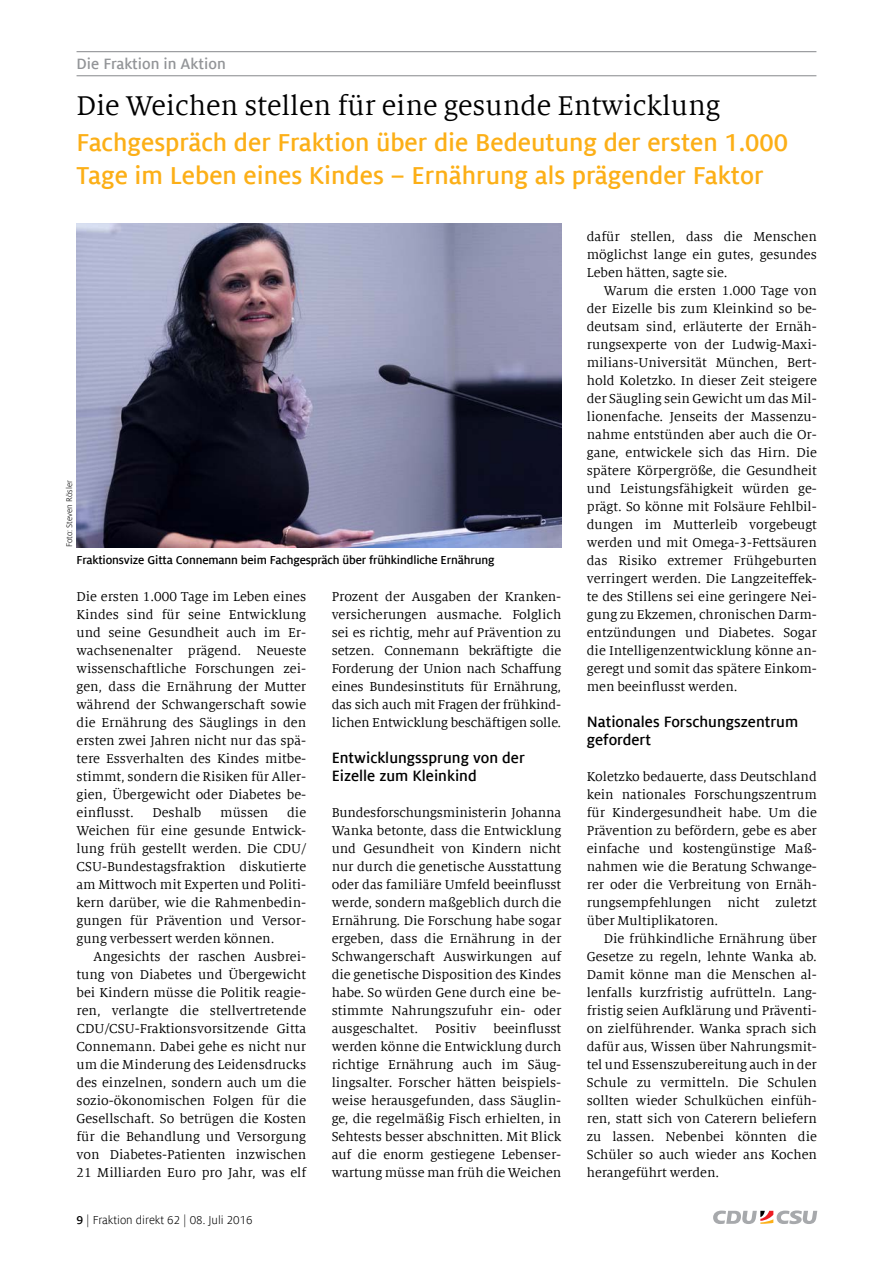
<style>
.page{position:relative;width:893px;height:1263px;background:#fff}
.page>*{position:absolute;margin:0;border:0;box-sizing:border-box;transform-origin:0 0}
.t1{font:30px "Milo Serif Offc";color:#000}
.t2{font:700 27px/33px "Milo Sans Offc";color:#fcaf17}
.t3{font:700 16.5px/18px "Milo Sans Offc";color:#000}
.t4{font:700 16.5px "Milo Sans Offc";color:#939598}
.t5{font:14.25px/18px "Milo Serif Offc";color:#000;text-align:justify}
.t6{font:700 12.75px "Milo Sans Offc";letter-spacing:-.01em;color:#000}
.t7{font:12.75px "Milo Sans Offc";color:#000}
.t8{font:9px "Milo Sans Offc";color:#000}
.s1{font-weight:700}
</style>
<div class="page">
<svg style="left:713px;top:1210px;width:104px;height:14px"></svg>
<hr style="left:77px;top:51px;width:739px;height:1px;background:#939598">
<hr style="left:77px;top:75px;width:739px;height:1px;background:#939598">
<img style="left:77px;top:223px;width:484px;height:324px">
<p class="t4" style="left:77px;top:53px;width:151px">Die Fraktion in Aktion</p>
<h1 class="t1" style="left:77px;top:87px;width:645px">Die Weichen stellen für eine gesunde Entwicklung</h1>
<h2 class="t2" style="left:77px;top:126px;width:713px">Fachgespräch der Fraktion über die Bedeutung der ersten 1.000<br>Tage im Leben eines Kindes – Ernährung als prägender Faktor</h2>
<p class="t8" style="left:64px;top:547px;width:69px;rotate:-90deg">Foto: Steven Rösler</p>
<p class="t6" style="left:77px;top:552px;width:420px">Fraktionsvize Gitta Connemann beim Fachgespräch über frühkindliche Ernährung</p>
<p class="t5" style="left:77px;top:588px;width:231px">Die ersten 1.000 Tage im Leben eines Kindes sind für seine Entwicklung und seine Gesundheit auch im Er&shy;wachsenenalter prägend. Neueste wissenschaftliche Forschungen zei&shy;gen, dass die Ernährung der Mutter während der Schwangerschaft sowie die Ernährung des Säuglings in den ersten zwei Jahren nicht nur das spä&shy;tere Essverhalten des Kindes mitbe&shy;stimmt, sondern die Risiken für Aller&shy;gien, Übergewicht oder Diabetes be&shy;einflusst.</p>
<p class="t5" style="left:77px;top:804px;width:231px;text-indent:211px">die Weichen für eine gesunde Entwick&shy;lung früh gestellt werden. Die CDU/ CSU-Bundestagsfraktion diskutierte am Mittwoch mit Experten und Politi&shy;kern darüber, wie die Rahmenbedin&shy;gungen für Prävention und Versor&shy;gung verbessert werden können.</p>
<p class="t5" style="left:77px;top:947px;width:231px;text-indent:17px">Angesichts der raschen Ausbrei&shy;tung von Diabetes und Übergewicht bei Kindern müsse die Politik reagie&shy;ren, verlangte die stellvertretende CDU/CSU-Fraktionsvorsitzende Gitta Connemann. Dabei gehe es nicht nur um die Minderung des Leidensdrucks des einzelnen, sondern auch um die sozio-ökonomischen Folgen für die Gesellschaft. So betrügen die Kosten für die Behandlung und Versorgung von Diabetes-Patienten inzwischen 21 Milliarden Euro pro Jahr, was elf</p>
<p class="t5" style="left:153px;top:804px;width:50px">Deshalb</p>
<p class="t5" style="left:220px;top:804px;width:50px">müssen</p>
<p class="t7" style="left:77px;top:1212px;width:178px"><span class="s1">9</span> | Fraktion direkt 62 | 08. Juli 2016</p>
<p class="t5" style="left:332px;top:587px;width:231px">Prozent der Ausgaben der Kranken&shy;versicherungen ausmache. Folglich sei es richtig, mehr auf Prävention zu setzen. Connemann bekräftigte die Forderung der Union nach Schaffung eines Bundesinstituts für Ernährung, das sich auch mit Fragen der frühkind&shy;lichen Entwicklung beschäftigen solle.</p>
<p class="t3" style="left:332px;top:749px;width:195px">Entwicklungssprung von der<br>Eizelle zum Kleinkind</p>
<p class="t5" style="left:332px;top:804px;width:231px">Bundesforschungsministerin Johanna Wanka betonte, dass die Entwicklung und Gesundheit von Kindern nicht nur durch die genetische Ausstattung oder das familiäre Umfeld beeinflusst werde, sondern maßgeblich durch die Ernährung. Die Forschung habe sogar ergeben, dass die Ernährung in der Schwangerschaft Auswirkungen auf die genetische Disposition des Kindes habe. So würden Gene durch eine be&shy;stimmte Nahrungszufuhr ein- oder ausgeschaltet. Positiv beeinflusst werden könne die Entwicklung durch richtige Ernährung auch im Säug&shy;lingsalter. Forscher hätten beispiels&shy;weise herausgefunden, dass Säuglin&shy;ge, die regelmäßig Fisch erhielten, in Sehtests besser abschnitten. Mit Blick auf die enorm gestiegene Lebenser&shy;wartung müsse man früh die Weichen</p>
<p class="t5" style="left:587px;top:227px;width:232px">dafür stellen, dass die Menschen möglichst lange ein gutes, gesundes Leben hätten, sagte sie.</p>
<p class="t5" style="left:587px;top:281px;width:232px;text-indent:17px">Warum die ersten 1.000 Tage von der Eizelle bis zum Kleinkind so be&shy;deutsam sind, erläuterte der Ernäh&shy;rungsexperte von der Ludwig-Maxi&shy;milians-Universität München, Bert&shy;hold Koletzko. In dieser Zeit steigere der Säugling sein Gewicht um das Mil&shy;lionenfache. Jenseits der Massenzu&shy;nahme entstünden aber auch die Or&shy;gane, entwickele sich das Hirn. Die spätere Körpergröße, die Gesundheit und Leistungsfähigkeit würden ge&shy;prägt. So könne mit Folsäure Fehlbil&shy;dungen im Mutterleib vorgebeugt werden und mit Omega-3-Fettsäuren das Risiko extremer Frühgeburten verringert werden. Die Langzeiteffek&shy;te des Stillens sei eine geringere Nei&shy;gung zu Ekzemen, chronischen Darm&shy;entzündungen und Diabetes. Sogar die Intelligenzentwicklung könne an&shy;geregt und somit das spätere Einkom&shy;men beeinflusst werden.</p>
<p class="t3" style="left:587px;top:713px;width:213px">Nationales Forschungszentrum gefordert</p>
<p class="t5" style="left:587px;top:768px;width:232px">Koletzko bedauerte, dass Deutschland kein nationales Forschungszentrum für Kindergesundheit habe. Um die Prävention zu befördern, gebe es aber einfache und kostengünstige Maß&shy;nahmen wie die Beratung Schwange&shy;rer oder die Verbreitung von Ernäh&shy;rungsempfehlungen nicht zuletzt über Multiplikatoren.</p>
<p class="t5" style="left:587px;top:930px;width:232px;text-indent:17px">Die frühkindliche Ernährung über Gesetze zu regeln, lehnte Wanka ab.<br>Damit könne man die Menschen al&shy;lenfalls kurzfristig aufrütteln. Lang&shy;fristig seien Aufklärung und Präventi&shy;on zielführender. Wanka sprach sich dafür aus, Wissen über Nahrungsmit&shy;tel und Essenszubereitung auch in der Schule zu vermitteln. Die Schulen sollten wieder Schulküchen einfüh&shy;ren, statt sich von Caterern beliefern zu lassen. Nebenbei könnten die Schüler so auch wieder ans Kochen herangeführt werden.</p>
</div>
